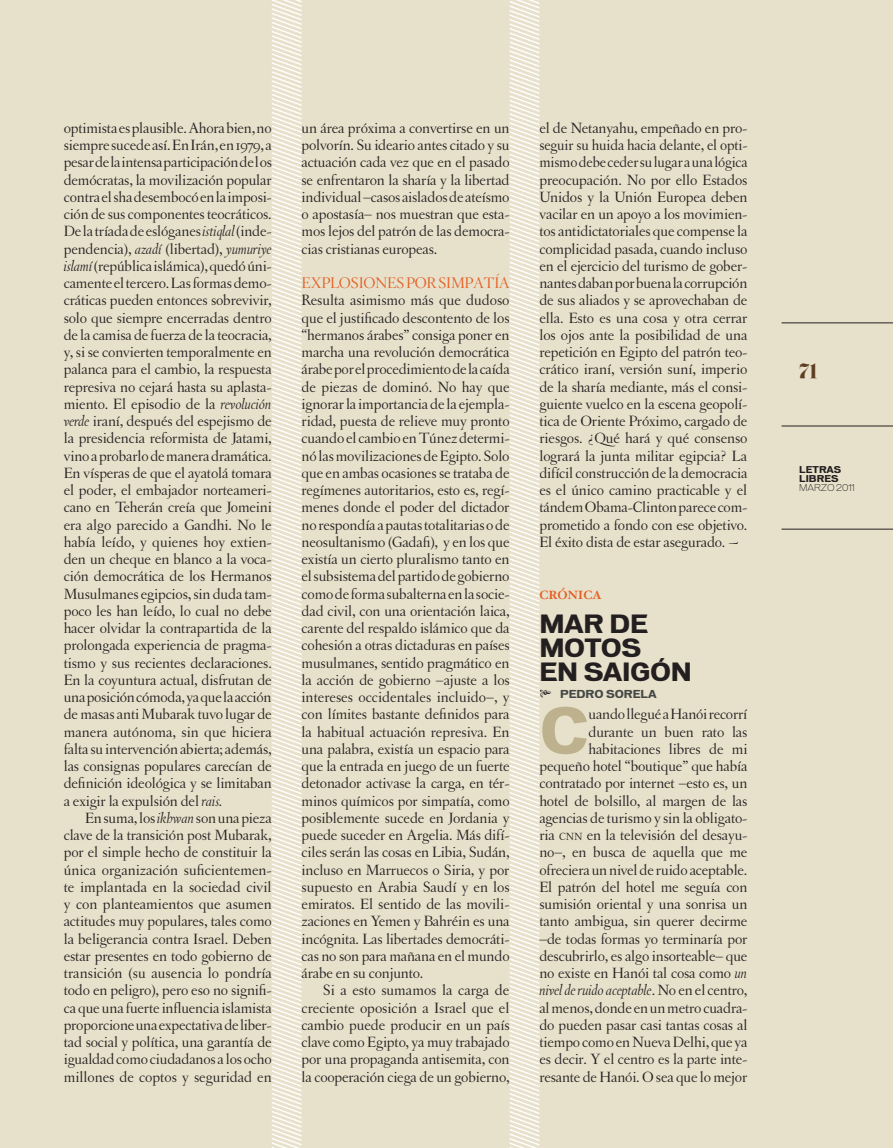
<style>
.page{position:relative;width:893px;height:1148px;background:#e7e1cb}
.page>*{position:absolute;margin:0;border:0;box-sizing:border-box;transform-origin:0 0}
.t1{font:700 60.6px "Vonnes";color:#beb28e}
.t2{font:700 24px/24px "Vonnes";letter-spacing:-.02em;color:#231f20}
.t3{font:18px "Eloquent JF";color:#5e3e23}
.t4{font:15.75px/17.2px "Letras Oldstyle";letter-spacing:-.01em;color:#231f20;text-align:justify}
.t5{font:300 15px "Hoefler Titling";letter-spacing:-.03em;color:#e45e24}
.t6{font:700 12px "Hoefler Txt";letter-spacing:-.01em;color:#e45e24}
.t7{font:700 10.5px "Vonnes";letter-spacing:-.01em;color:#454846}
.t8{font:700 9px/9px "Vonnes";color:#231f20}
.t9{font:300 9px "Vonnes";color:#231f20}
.s1{font-style:italic}
.s2{font-size:10.95px}
</style>
<div class="page">
<hr style="left:781px;top:426px;width:112px;height:1px;background:#231f20">
<hr style="left:781px;top:322px;width:112px;height:1px;background:#231f20">
<hr style="left:781px;top:529px;width:112px;height:1px;background:#231f20">
<svg style="left:272px;top:0;width:30px;height:1148px"></svg>
<svg style="left:510px;top:0;width:30px;height:1148px"></svg>
<p class="t4" style="left:64px;top:119px;width:210px">optimista es plausible. Ahora bien, no siempre sucede así. En Irán, en 1979, a pesar de la intensa participación de los demócratas, la movilización popular contra el sha desembocó en la imposi&shy;ción de sus componentes teocráticos.<br>De la tríada de eslóganes <span class="s1">istiqlal</span> (inde&shy;pendencia), <span class="s1">azadí</span> (libertad), <span class="s1">yumuriye islamí</span> (república islámica), quedó úni&shy;camente el tercero. Las formas demo&shy;cráticas pueden entonces sobrevivir, solo que siempre encerradas dentro de la camisa de fuerza de la teocracia, y, si se convierten temporalmente en palanca para el cambio, la respuesta represiva no cejará hasta su aplasta&shy;miento. El episodio de la <span class="s1">revolución verde</span> iraní, después del espejismo de la presidencia reformista de Jatami, vino a probarlo de manera dramática.<br>En vísperas de que el ayatolá tomara el poder, el embajador norteameri&shy;cano en Teherán creía que Jomeini era algo parecido a Gandhi. No le había leído, y quienes hoy extien&shy;den un cheque en blanco a la voca&shy;ción democrática de los Hermanos Musulmanes egipcios, sin duda tam&shy;poco les han leído, lo cual no debe hacer olvidar la contrapartida de la prolongada experiencia de pragma&shy;tismo y sus recientes declaraciones.<br>En la coyuntura actual, disfrutan de una posición cómoda, ya que la acción de masas anti Mubarak tuvo lugar de manera autónoma, sin que hiciera falta su intervención abierta; además, las consignas populares carecían de definición ideológica y se limitaban a exigir la expulsión del <span class="s1">rais.</span></p>
<p class="t4" style="left:64px;top:809px;width:210px;text-indent:21px">En suma, los <span class="s1">ikhwan</span> son una pieza clave de la transición post Mubarak, por el simple hecho de constituir la única organización suficientemen&shy;te implantada en la sociedad civil y con planteamientos que asumen actitudes muy populares, tales como la beligerancia contra Israel. Deben estar presentes en todo gobierno de transición (su ausencia lo pondría todo en peligro), pero eso no signifi&shy;ca que una fuerte influencia islamista proporcione una expectativa de liber&shy;tad social y política, una garantía de igualdad como ciudadanos a los ocho millones de coptos y seguridad en</p>
<p class="t4" style="left:302px;top:119px;width:210px">un área próxima a convertirse en un polvorín. Su ideario antes citado y su actuación cada vez que en el pasado se enfrentaron la sharía y la libertad individual –casos aislados de ateísmo o apostasía– nos muestran que esta&shy;mos lejos del patrón de las democra&shy;cias cristianas europeas.</p>
<p class="t5" style="left:302px;top:274px;width:210px">EXPLOSIONES POR SIMPATÍA</p>
<p class="t4" style="left:302px;top:292px;width:210px">Resulta asimismo más que dudoso que el justificado descontento de los “hermanos árabes” consiga poner en marcha una revolución democrática árabe por el procedimiento de la caída de piezas de dominó. No hay que ignorar la importancia de la ejempla&shy;ridad, puesta de relieve muy pronto cuando el cambio en Túnez determi&shy;nó las movilizaciones de Egipto. Solo que en ambas ocasiones se trataba de regímenes autoritarios, esto es, regí&shy;menes donde el poder del dictador no respondía a pautas totalitarias o de neosultanismo (Gadafi), y en los que existía un cierto pluralismo tanto en el subsistema del partido de gobierno como de forma subalterna en la socie&shy;dad civil, con una orientación laica, carente del respaldo islámico que da cohesión a otras dictaduras en países musulmanes, sentido pragmático en la acción de gobierno –ajuste a los intereses occidentales incluido–, y con límites bastante definidos para la habitual actuación represiva. En una palabra, existía un espacio para que la entrada en juego de un fuerte detonador activase la carga, en tér&shy;minos químicos por simpatía, como posiblemente sucede en Jordania y puede suceder en Argelia. Más difí&shy;ciles serán las cosas en Libia, Sudán, incluso en Marruecos o Siria, y por supuesto en Arabia Saudí y en los emiratos. El sentido de las movili&shy;zaciones en Yemen y Bahréin es una incógnita. Las libertades democráti&shy;cas no son para mañana en el mundo árabe en su conjunto.</p>
<p class="t4" style="left:302px;top:982px;width:210px;text-indent:21px">Si a esto sumamos la carga de creciente oposición a Israel que el cambio puede producir en un país clave como Egipto, ya muy trabajado por una propaganda antisemita, con la cooperación ciega de un gobierno,</p>
<p class="t4" style="left:539px;top:119px;width:210px">el de Netanyahu, empeñado en pro&shy;seguir su huida hacia delante, el opti&shy;mismo debe ceder su lugar a una lógica preocupación. No por ello Estados Unidos y la Unión Europea deben vacilar en un apoyo a los movimien&shy;tos antidictatoriales que compense la complicidad pasada, cuando incluso en el ejercicio del turismo de gober&shy;nantes daban por buena la corrupción de sus aliados y se aprovechaban de ella. Esto es una cosa y otra cerrar los ojos ante la posibilidad de una repetición en Egipto del patrón teo&shy;crático iraní, versión suní, imperio de la sharía mediante, más el consi&shy;guiente vuelco en la escena geopolí&shy;tica de Oriente Próximo, cargado de riesgos. ¿Qué hará y qué consenso logrará la junta militar egipcia? La difícil construcción de la democracia es el único camino practicable y el tándem Obama-Clinton parece com&shy;prometido a fondo con ese objetivo.<br>El éxito dista de estar asegurado. ~</p>
<p class="t6" style="left:539px;top:587px;width:64px">CRÓNICA</p>
<h2 class="t2" style="left:539px;top:612px;width:154px">MAR DE<br>MOTOS<br>EN SAIGÓN</h2>
<p class="t7" style="left:560px;top:688px;width:98px">PEDRO SORELA</p>
<h1 class="t1" style="left:539px;top:695px;width:51px">C</h1>
<p class="t4" style="left:539px;top:706px;width:210px;text-align:right">uando llegué a Hanói recorrí<br>durante un buen rato las habitaciones libres de mi pequeño hotel “boutique” que había contratado por internet –esto es, un hotel de bolsillo, al margen de las agencias de turismo y sin la obligato&shy;ria <span class="s2">CNN</span> en la televisión del desayu&shy;no–, en busca de aquella que me ofreciera un nivel de ruido aceptable.<br>El patrón del hotel me seguía con sumisión oriental y una sonrisa un tanto ambigua, sin querer decirme –de todas formas yo terminaría por descubrirlo, es algo insorteable– que no existe en Hanói tal cosa como <span class="s1">un nivel de ruido aceptable</span>. No en el centro, al menos, donde en un metro cuadra&shy;do pueden pasar casi tantas cosas al tiempo como en Nueva Delhi, que ya es decir. Y el centro es la parte inte&shy;resante de Hanói. O sea que lo mejor</p>
<p class="t3" style="left:799px;top:359px;width:20px">71</p>
<p class="t8" style="left:799px;top:465px;width:44px">LETRAS<br>LIBRES</p>
<p class="t9" style="left:799px;top:482px;width:57px">MARZO 2011</p>
</div>
